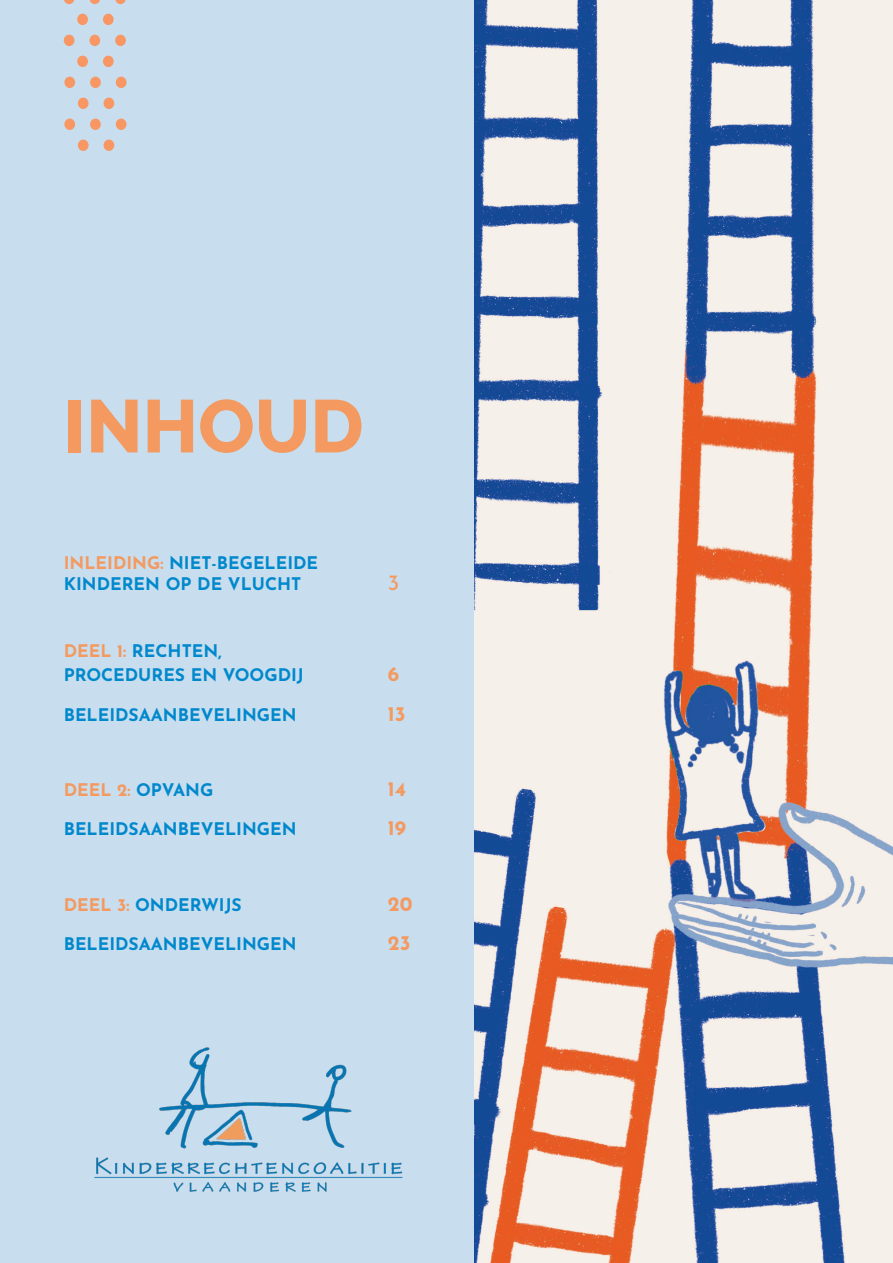
<style>
.page{position:relative;width:893px;height:1263px;background:#fff}
.page>*{position:absolute;margin:0;border:0;box-sizing:border-box;transform-origin:0 0}
.Grote_kop{font:800 74.4px "Raleway";color:#f4995f}
.Inhoud_kop{font:21.9px "Josefin Sans";color:#f4995f}
.Inhoud_kop-2{font:700 20.4px "Josefin Sans";color:#f4995f}
.Inhoud_kop-3{font:700 17.4px/20.9px "Josefin Sans";color:#0088cd}
.Inhoud_kop-4{font:700 17.4px "Josefin Sans";color:#f4995f}
.s1{color:#f4995f}
.s2{color:#0088cd}
</style>
<div class="page">
<img style="left:474px;top:0;width:419px;height:1263px">
<div style="left:0;top:0;width:474px;height:1263px;background:#c8dded"></div>
<img style="left:94px;top:1047px;width:309px;height:145px">
<svg style="left:64px;top:0;width:10px;height:4px"></svg>
<svg style="left:89px;top:0;width:11px;height:4px"></svg>
<svg style="left:115px;top:0;width:11px;height:4px"></svg>
<div style="left:77px;top:14px;width:11px;height:11px;background:#f89763;border-radius:50%"></div>
<div style="left:103px;top:14px;width:11px;height:11px;background:#f89763;border-radius:50%"></div>
<div style="left:64px;top:35px;width:10px;height:11px;background:#f89763;border-radius:50%"></div>
<div style="left:89px;top:35px;width:11px;height:11px;background:#f89763;border-radius:50%"></div>
<div style="left:115px;top:35px;width:11px;height:11px;background:#f89763;border-radius:50%"></div>
<div style="left:77px;top:56px;width:11px;height:11px;background:#f89763;border-radius:50%"></div>
<div style="left:103px;top:56px;width:11px;height:11px;background:#f89763;border-radius:50%"></div>
<div style="left:64px;top:77px;width:11px;height:11px;background:#f89763;border-radius:50%"></div>
<div style="left:90px;top:77px;width:11px;height:11px;background:#f89763;border-radius:50%"></div>
<div style="left:116px;top:77px;width:10px;height:11px;background:#f89763;border-radius:50%"></div>
<div style="left:78px;top:98px;width:11px;height:11px;background:#f89763;border-radius:50%"></div>
<div style="left:104px;top:98px;width:10px;height:11px;background:#f89763;border-radius:50%"></div>
<div style="left:64px;top:119px;width:11px;height:11px;background:#f89763;border-radius:50%"></div>
<div style="left:90px;top:119px;width:11px;height:11px;background:#f89763;border-radius:50%"></div>
<div style="left:116px;top:119px;width:10px;height:11px;background:#f89763;border-radius:50%"></div>
<div style="left:78px;top:140px;width:11px;height:11px;background:#f89763;border-radius:50%"></div>
<div style="left:104px;top:140px;width:10px;height:11px;background:#f89763;border-radius:50%"></div>
<p class="Grote_kop" style="left:64px;top:384px;width:301px">INHOUD</p>
<p class="Inhoud_kop-3" style="left:64px;top:550px;width:256px"><span class="s1">INLEIDING:</span> NIET-BEGELEIDE<br>KINDEREN OP DE VLUCHT</p>
<p class="Inhoud_kop-3" style="left:64px;top:636px;width:242px;line-height:24.5px"><span class="s1">DEEL 1:</span> RECHTEN,<br>PROCEDURES EN VOOGDIJ</p>
<p class="Inhoud_kop" style="left:388px;top:564px;width:13px">3</p>
<p class="Inhoud_kop-2" style="left:388px;top:656px;width:13px">6</p>
<p class="Inhoud_kop-3" style="left:64px;top:701px;width:234px">BELEIDSAANBEVELINGEN</p>
<p class="Inhoud_kop-2" style="left:388px;top:695px;width:19px">13</p>
<p class="Inhoud_kop-4" style="left:64px;top:774px;width:151px">DEEL 2: <span class="s2">OPVANG</span></p>
<p class="Inhoud_kop-2" style="left:388px;top:771px;width:20px">14</p>
<p class="Inhoud_kop-3" style="left:64px;top:816px;width:234px">BELEIDSAANBEVELINGEN</p>
<p class="Inhoud_kop-2" style="left:388px;top:810px;width:20px">19</p>
<p class="Inhoud_kop-3" style="left:64px;top:892px;width:179px"><span class="s1">DEEL 3:</span> ONDERWIJS</p>
<p class="Inhoud_kop-2" style="left:388px;top:885px;width:26px">20</p>
<p class="Inhoud_kop-3" style="left:64px;top:931px;width:234px">BELEIDSAANBEVELINGEN</p>
<p class="Inhoud_kop-2" style="left:388px;top:925px;width:24px">23</p>
</div>
